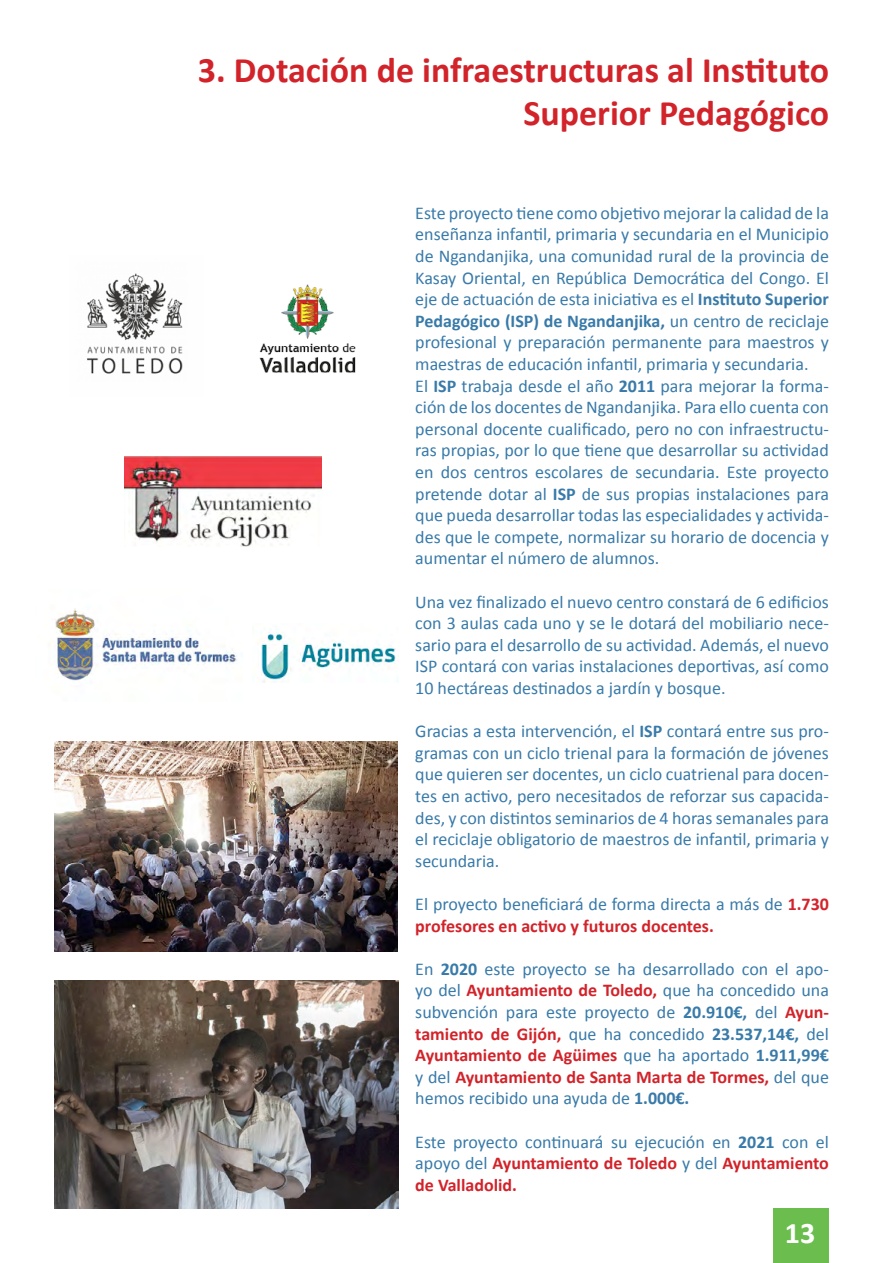
<style>
.page{position:relative;width:893px;height:1263px;background:#fff}
.page>*{position:absolute;margin:0;border:0;box-sizing:border-box;transform-origin:0 0}
.t1{font:700 36px/43.2px "Calibri";color:#d2232a;text-align:right}
.t2{font:700 30px "Calibri";color:#fff}
.t3{font:18px/21.6px "Calibri";color:#387aa9;text-align:justify}
.s1{font-weight:700}
.s2{font-weight:700;color:#d2232a}
</style>
<div class="page">
<div style="left:773px;top:1209px;width:56px;height:54px;background:#6bbe4e"></div>
<img style="left:54px;top:980px;width:344px;height:228px">
<img style="left:54px;top:741px;width:343px;height:211px">
<img style="left:258px;top:628px;width:138px;height:55px">
<img style="left:259px;top:284px;width:97px;height:89px">
<img style="left:49px;top:608px;width:188px;height:73px">
<img style="left:125px;top:456px;width:197px;height:91px">
<img style="left:87px;top:273px;width:96px;height:101px">
<h1 class="t1" style="left:198px;top:47px;width:633px">3. Dotación de infraestructuras al Instituto<br>Superior Pedagógico</h1>
<p class="t3" style="left:415px;top:201px;width:415px;text-align:left">Este proyecto tiene como objetivo mejorar la calidad de la enseñanza infantil, primaria y secundaria en el Municipio de Ngandanjika, una comunidad rural de la provincia de Kasay Oriental, en República Democrática del Congo. El eje de actuación de esta iniciativa es el <span class="s1">Instituto Superior Pedagógico (ISP) de Ngandanjika,</span> un centro de reciclaje profesional y preparación permanente para maestros y maestras de educación infantil, primaria y secundaria.<br>El <span class="s1">ISP</span> trabaja desde el año <span class="s1">2011</span> para mejorar la forma&shy;ción de los docentes de Ngandanjika. Para ello cuenta con personal docente cualificado, pero no con infraestructu&shy;ras propias, por lo que tiene que desarrollar su actividad en dos centros escolares de secundaria. Este proyecto pretende dotar al <span class="s1">ISP</span> de sus propias instalaciones para que pueda desarrollar todas las especialidades y activida&shy;des que le compete, normalizar su horario de docencia y aumentar el número de alumnos.</p>
<p class="t3" style="left:415px;top:590px;width:415px">Una vez finalizado el nuevo centro constará de 6 edificios con 3 aulas cada uno y se le dotará del mobiliario nece&shy;sario para el desarrollo de su actividad. Además, el nuevo ISP contará con varias instalaciones deportivas, así como 10 hectáreas destinados a jardín y bosque.</p>
<p class="t3" style="left:415px;top:720px;width:415px">Gracias a esta intervención, el <span class="s1">ISP</span> contará entre sus pro&shy;gramas con un ciclo trienal para la formación de jóvenes que quieren ser docentes, un ciclo cuatrienal para docen&shy;tes en activo, pero necesitados de reforzar sus capacida&shy;des, y con distintos seminarios de 4 horas semanales para el reciclaje obligatorio de maestros de infantil, primaria y secundaria.</p>
<p class="t3" style="left:415px;top:892px;width:415px">El proyecto beneficiará de forma directa a más de <span class="s2">1.730 profesores en activo y futuros docentes.</span></p>
<p class="t3" style="left:415px;top:957px;width:415px">En <span class="s1">2020</span> este proyecto se ha desarrollado con el apo&shy;yo del <span class="s2">Ayuntamiento de Toledo,</span> que ha concedido una subvención para este proyecto de <span class="s1">20.910€,</span> del <span class="s2">Ayun&shy;tamiento de Gijón,</span> que ha concedido <span class="s1">23.537,14€,</span> del <span class="s2">Ayuntamiento de Agüimes</span> que ha aportado <span class="s1">1.911,99€ </span>y del <span class="s2">Ayuntamiento de Santa Marta de Tormes,</span> del que hemos recibido una ayuda de <span class="s1">1.000€.</span></p>
<p class="t3" style="left:415px;top:1130px;width:415px">Este proyecto continuará su ejecución en <span class="s1">2021</span> con el apoyo del <span class="s2">Ayuntamiento de Toledo</span> y del <span class="s2">Ayuntamiento de Valladolid.</span></p>
<h2 class="t2" style="left:785px;top:1212px;width:32px">13</h2>
</div>
